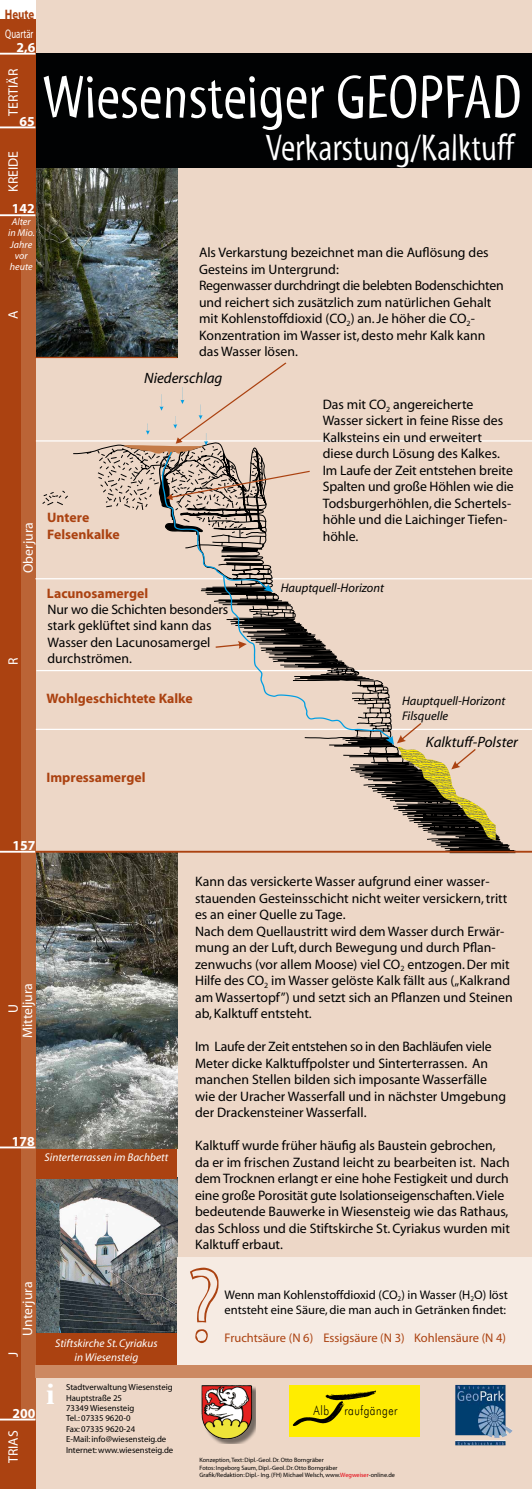
<style>
.page{position:relative;width:532px;height:1489px;background:#fff}
.page>*{position:absolute;margin:0;border:0;box-sizing:border-box;transform-origin:0 0}
.t1{font:106.25px "Myriad Std Sketch";color:#ab4211}
.t2{font:62.5px "Myriad Tilt";color:#fff}
.t3{font:37.5px "Myriad Tilt";color:#fff}
.t4{font:700 29.69px "Times";color:#fff}
.t5{font:italic 15px "Myriad";color:#000}
.t6{font:13.75px/16.5px "Myriad";color:#000}
.t7{font:700 13.75px/16.5px "Myriad";color:#ab4211}
.t8{font:13.75px "Myriad";color:#fff}
.t9{font:700 13.75px "Myriad";color:#fff}
.t10{font:700 13.75px "Myriad";color:#ab4211;scale:.8 1}
.t11{font:300 13px "Futura BT";color:#000;scale:.81 1}
.t12{font:12.5px/15px "Myriad";color:#000}
.t13{font:italic 12.5px/15px "Myriad";color:#000}
.t14{font:12.5px "Myriad";color:#ab4211}
.t15{font:12.5px "Myriad";color:#fff;scale:.7 1}
.t16{font:italic 11.25px/13.5px "Myriad";color:#fff;text-align:center}
.t17{font:italic 10px/11.2px "Myriad";color:#fff;text-align:center}
.t18{font:8.75px/10.4px "Myriad";color:#000}
.t19{font:6.25px/7.5px "Myriad";color:#000}
.s1{color:#e3000f}
</style>
<div class="page">
<div style="left:7px;top:0;width:524px;height:1488px;background:#edd7c7"></div>
<img style="left:35px;top:1178px;width:142px;height:155px">
<div style="left:35px;top:1333px;width:142px;height:31px;background:#ab4211"></div>
<div style="left:35px;top:1146px;width:142px;height:32px;background:#ab4211"></div>
<img style="left:35px;top:852px;width:142px;height:295px">
<img style="left:35px;top:168px;width:142px;height:189px">
<div style="left:32px;top:53px;width:499px;height:115px;background:#010203"></div>
<div style="left:0;top:0;width:35px;height:1488px;background:#ab4211"></div>
<div style="left:21px;top:216px;width:14px;height:1202px;background:#bb6436"></div>
<hr style="left:0;top:214px;width:35px;height:2px;background:#fff">
<hr style="left:0;top:126px;width:35px;height:2px;background:#fff">
<hr style="left:0;top:53px;width:35px;height:2px;background:#fff">
<hr style="left:0;top:1146px;width:35px;height:2px;background:#fff">
<hr style="left:0;top:1418px;width:35px;height:2px;background:#fff">
<div style="left:0;top:0;width:35px;height:19px;background:#fff"></div>
<hr style="left:0;top:850px;width:35px;height:2px;background:#fff">
<div style="left:177px;top:1257px;width:354px;height:107px;background:#f6ebe3"></div>
<hr style="left:36px;top:440px;width:495px;height:1px;background:#fff">
<hr style="left:35px;top:578px;width:496px;height:1px;background:#fff">
<hr style="left:36px;top:670px;width:495px;height:1px;background:#fff">
<hr style="left:36px;top:728px;width:495px;height:2px;background:#fff">
<img style="left:455px;top:1384px;width:57px;height:53px">
<hr style="left:35px;top:357px;width:142px;height:1px;background:#ab4211">
<svg style="left:42px;top:362px;width:474px;height:488px"></svg>
<hr style="left:35px;top:850px;width:496px;height:2px;background:#ab4211">
<div style="left:35px;top:1364px;width:496px;height:13px;background:#cc8962"></div>
<div style="left:202px;top:1385px;width:53px;height:58px;background:#000;opacity:.5"></div>
<img style="left:201px;top:1385px;width:48px;height:54px">
<div style="left:289px;top:1384px;width:129px;height:52px;background:#ffed00"></div>
<img style="left:292px;top:1390px;width:84px;height:36px">
<p class="t10" style="left:5px;top:7px;width:39px">Heute</p>
<p class="t15" style="left:5px;top:27px;width:42px">Quartär</p>
<p class="t9" style="left:17px;top:40px;width:20px">2,6</p>
<p class="t8" style="left:6px;top:116px;width:48px;rotate:-90deg">TERTIÄR</p>
<p class="t9" style="left:20px;top:114px;width:17px">65</p>
<p class="t8" style="left:6px;top:192px;width:42px;rotate:-90deg">KREIDE</p>
<p class="t9" style="left:12px;top:202px;width:24px">142</p>
<p class="t17" style="left:8px;top:216px;width:28px">Alter in Mio.<br>Jahre vor heute</p>
<p class="t8" style="left:6px;top:318px;width:10px;rotate:-90deg">A</p>
<h2 class="t2" style="left:43px;top:63px;width:480px">Wiesensteiger GEOPFAD</h2>
<h3 class="t3" style="left:266px;top:127px;width:249px">Verkarstung/Kalktuff</h3>
<p class="t6" style="left:199px;top:245px;width:306px">Als Verkarstung bezeichnet man die Auflösung des Gesteins im Untergrund:<br>Regenwasser durchdringt die belebten Bodenschichten und reichert sich zusätzlich zum natürlichen Gehalt mit Kohlenstoffdioxid (CO<sub>2</sub>) an. Je höher die CO<sub>2</sub>- Konzentration im Wasser ist, desto mehr Kalk kann das Wasser lösen.</p>
<p class="t5" style="left:144px;top:370px;width:80px">Niederschlag</p>
<p class="t8" style="left:21px;top:573px;width:52px;rotate:-90deg">Oberjura</p>
<p class="t8" style="left:6px;top:665px;width:9px;rotate:-90deg">R</p>
<p class="t7" style="left:47px;top:509px;width:74px">Untere<br>Felsenkalke</p>
<p class="t7" style="left:47px;top:585px;width:103px">Lacunosamergel</p>
<p class="t6" style="left:47px;top:601px;width:182px">Nur wo die Schichten besonders stark geklüftet sind kann das<br>Wasser den Lacunosamergel durchströmen.</p>
<p class="t7" style="left:47px;top:690px;width:148px">Wohlgeschichtete Kalke</p>
<p class="t7" style="left:47px;top:769px;width:100px">Impressamergel</p>
<p class="t6" style="left:322px;top:396px;width:192px">Das mit CO<sub>2</sub> angereicherte<br>Wasser sickert in feine Risse des<br>Kalksteins ein und erweitert diese durch Lösung des Kalkes.<br>Im Laufe der Zeit entstehen breite<br>Spalten und große Höhlen wie die<br>Todsburgerhöhlen, die Schertels&shy;höhle und die Laichinger Tiefen&shy;höhle.</p>
<p class="t13" style="left:281px;top:581px;width:105px">Hauptquell-Horizont</p>
<p class="t13" style="left:402px;top:693px;width:105px">Hauptquell-Horizont<br>Filsquelle</p>
<p class="t5" style="left:425px;top:734px;width:93px">Kalktuff-Polster</p>
<p class="t9" style="left:13px;top:838px;width:24px">157</p>
<p class="t8" style="left:21px;top:1038px;width:57px;rotate:-90deg">Mitteljura</p>
<p class="t8" style="left:6px;top:1013px;width:10px;rotate:-90deg">U</p>
<p class="t9" style="left:12px;top:1133px;width:24px">178</p>
<p class="t16" style="left:45px;top:1150px;width:125px">Sinterterrassen im Bachbett</p>
<p class="t8" style="left:21px;top:1335px;width:56px;rotate:-90deg">Unterjura</p>
<p class="t8" style="left:6px;top:1357px;width:7px;rotate:-90deg">J</p>
<p class="t9" style="left:13px;top:1405px;width:24px">200</p>
<p class="t8" style="left:6px;top:1462px;width:34px;rotate:-90deg">TRIAS</p>
<p class="t16" style="left:55px;top:1336px;width:104px">Stiftskirche St. Cyriakus in Wiesensteig</p>
<h3 class="t4" style="left:47px;top:1364px;width:10px">i</h3>
<p class="t18" style="left:66px;top:1382px;width:109px">Stadtverwaltung Wiesensteig<br>Hauptstraße 25<br>73349 Wiesensteig<br>Tel.: 07335 9620-0<br>Fax: 07335 9620-24<br>E-Mail: info@wiesensteig.de<br>Internet: www.wiesensteig.de</p>
<p class="t6" style="left:195px;top:873px;width:319px">Kann das versickerte Wasser aufgrund einer wasser&shy;stauenden Gesteinsschicht nicht weiter versickern, tritt es an einer Quelle zu Tage.<br>Nach dem Quellaustritt wird dem Wasser durch Erwär&shy;mung an der Luft, durch Bewegung und durch Pflan&shy;zenwuchs (vor allem Moose) viel CO<sub>2</sub> entzogen. Der mit Hilfe des CO<sub>2</sub> im Wasser gelöste Kalk fällt aus („Kalkrand am Wassertopf”) und setzt sich an Pflanzen und Steinen ab, Kalktuff entsteht.</p>
<p class="t6" style="left:195px;top:1038px;width:312px">Im Laufe der Zeit entstehen so in den Bachläufen viele Meter dicke Kalktuffpolster und Sinterterrassen. An manchen Stellen bilden sich imposante Wasserfälle wie der Uracher Wasserfall und in nächster Umgebung der Drackensteiner Wasserfall.</p>
<p class="t6" style="left:195px;top:1137px;width:316px">Kalktuff wurde früher häufig als Baustein gebrochen, da er im frischen Zustand leicht zu bearbeiten ist. Nach dem Trocknen erlangt er eine hohe Festigkeit und durch eine große Porosität gute Isolationseigenschaften. Viele bedeutende Bauwerke in Wiesensteig wie das Rathaus, das Schloss und die Stiftskirche St. Cyriakus wurden mit Kalktuff erbaut.</p>
<h1 class="t1" style="left:186px;top:1245px;width:36px">?</h1>
<p class="t12" style="left:224px;top:1287px;width:285px">Wenn man Kohlenstoffdioxid (CO<sub>2</sub>) in Wasser (H<sub>2</sub>O) löst entsteht eine Säure, die man auch in Getränken findet:</p>
<p class="t14" style="left:224px;top:1331px;width:283px">Fruchtsäure (N 6) Essigsäure (N 3) Kohlensäure (N 4)</p>
<p class="t11" style="left:313px;top:1402px;width:105px">Alb raufgänger</p>
<p class="t19" style="left:199px;top:1456px;width:197px">Konzeption, Text: Dipl.-Geol. Dr. Otto Borngräber<br>Fotos: Ingeborg Saum, Dipl.-Geol. Dr. Otto Borngräber<br>Grafik/Redaktion: Dipl.- Ing. (FH) Michael Welsch, www.<span class="s1">Wegweiser</span>-online.de</p>
</div>
